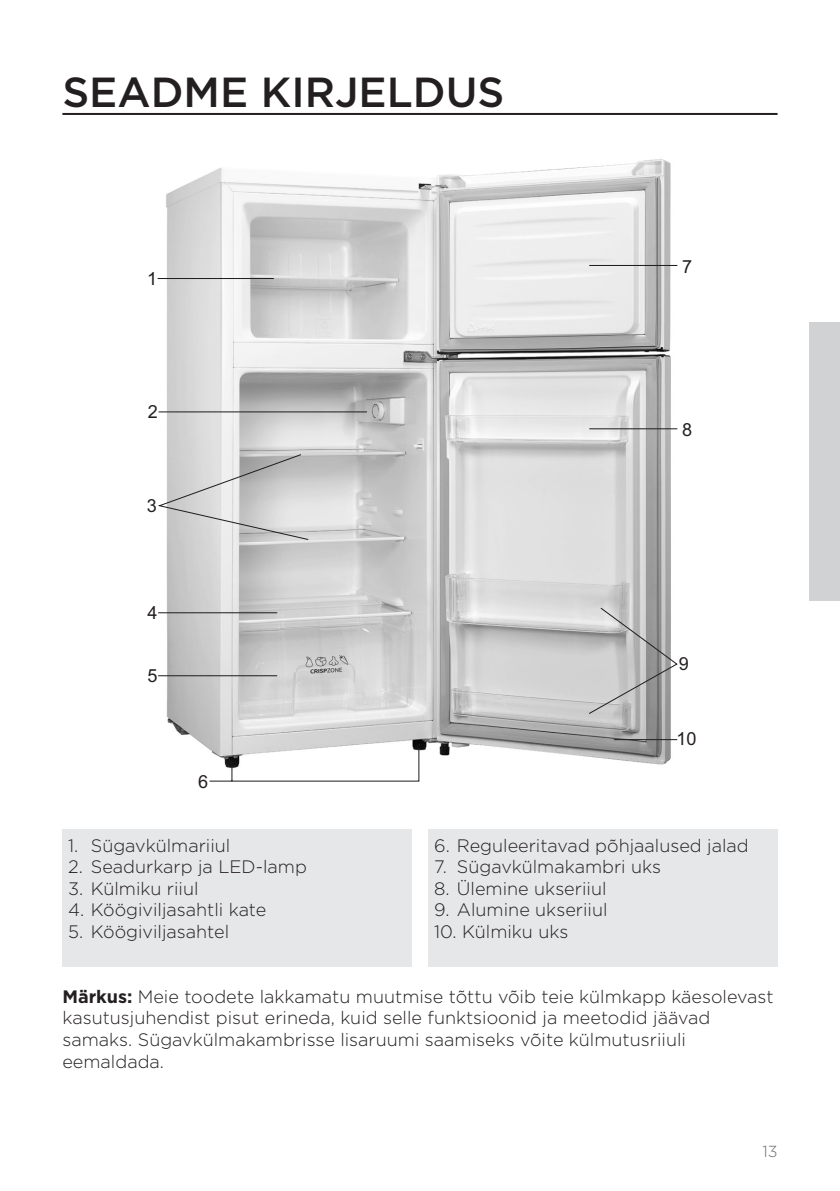
<style>
.page{position:relative;width:840px;height:1191px;background:#fff}
.page>*{position:absolute;margin:0;border:0;box-sizing:border-box;transform-origin:0 0}
.glavni_naslov{font:500 42px "Gotham";color:#231f20}
.seznam{font:300 18px/21.6px "Gotham";color:#231f20}
.seznam_stevilke_opis{font:300 18px "Gotham";color:#231f20}
.t1{font:18px "Arial";color:#231f20}
.t2{font:300 16px "Gotham";color:#6c6d70}
.s1{font-weight:700}
</style>
<div class="page">
<hr style="left:62px;top:113px;width:715px;height:2px;background:#231f20">
<div style="left:808px;top:322px;width:31px;height:279px;background:#d1d2d4"></div>
<div style="left:62px;top:829px;width:349px;height:138px;background:#e6e7e9"></div>
<div style="left:428px;top:829px;width:349px;height:138px;background:#e6e7e9"></div>
<img style="left:158px;top:159px;width:520px;height:623px">
<hr style="left:157px;top:278px;width:117px;height:1px;background:#231f20">
<hr style="left:158px;top:411px;width:209px;height:1px;background:#231f20">
<svg style="left:158px;top:453px;width:151px;height:88px;background:#cfcfcf"></svg>
<hr style="left:158px;top:612px;width:119px;height:1px;background:#231f20">
<hr style="left:158px;top:675px;width:119px;height:1px;background:#231f20">
<svg style="left:208px;top:746px;width:211px;height:36px"></svg>
<hr style="left:589px;top:265px;width:88px;height:1px;background:#231f20">
<hr style="left:589px;top:428px;width:88px;height:1px;background:#231f20">
<svg style="left:587px;top:606px;width:91px;height:109px;background:#bbb"></svg>
<hr style="left:614px;top:739px;width:62px;height:1px;background:#231f20">
<p class="glavni_naslov" style="left:62px;top:65px;width:443px">SEADME KIRJELDUS</p>
<p class="t1" style="left:147px;top:268px;width:12px">1</p>
<p class="t1" style="left:148px;top:402px;width:12px">2</p>
<p class="t1" style="left:147px;top:496px;width:12px">3</p>
<p class="t1" style="left:147px;top:602px;width:12px">4</p>
<p class="t1" style="left:147px;top:665px;width:12px">5</p>
<p class="t1" style="left:198px;top:771px;width:12px">6</p>
<p class="t1" style="left:682px;top:256px;width:12px">7</p>
<p class="t1" style="left:682px;top:419px;width:12px">8</p>
<p class="t1" style="left:678px;top:653px;width:12px">9</p>
<p class="t1" style="left:676px;top:728px;width:22px">10</p>
<p class="seznam_stevilke_opis" style="left:68px;top:834px;width:164px">1. Sügavkülmariiul</p>
<p class="seznam_stevilke_opis" style="left:68px;top:855px;width:240px">2. Seadurkarp ja LED-lamp</p>
<p class="seznam_stevilke_opis" style="left:68px;top:877px;width:132px">3. Külmiku riiul</p>
<p class="seznam_stevilke_opis" style="left:68px;top:898px;width:200px">4. Köögiviljasahtli kate</p>
<p class="seznam_stevilke_opis" style="left:68px;top:920px;width:162px">5. Köögiviljasahtel</p>
<p class="seznam_stevilke_opis" style="left:434px;top:834px;width:316px">6. Reguleeritavad põhjaalused jalad</p>
<p class="seznam_stevilke_opis" style="left:434px;top:855px;width:228px">7. Sügavkülmakambri uks</p>
<p class="seznam_stevilke_opis" style="left:434px;top:877px;width:174px">8. Ülemine ukseriiul</p>
<p class="seznam_stevilke_opis" style="left:434px;top:898px;width:175px">9. Alumine ukseriiul</p>
<p class="seznam_stevilke_opis" style="left:434px;top:920px;width:136px">10. Külmiku uks</p>
<p class="seznam" style="left:62px;top:985px;width:712px"><span class="s1">Märkus:</span> Meie toodete lakkamatu muutmise tõttu võib teie külmkapp käesolevast kasutusjuhendist pisut erineda, kuid selle funktsioonid ja meetodid jäävad samaks. Sügavkülmakambrisse lisaruumi saamiseks võite külmutusriiuli eemaldada.</p>
<p class="t2" style="left:762px;top:1140px;width:17px">13</p>
</div>
